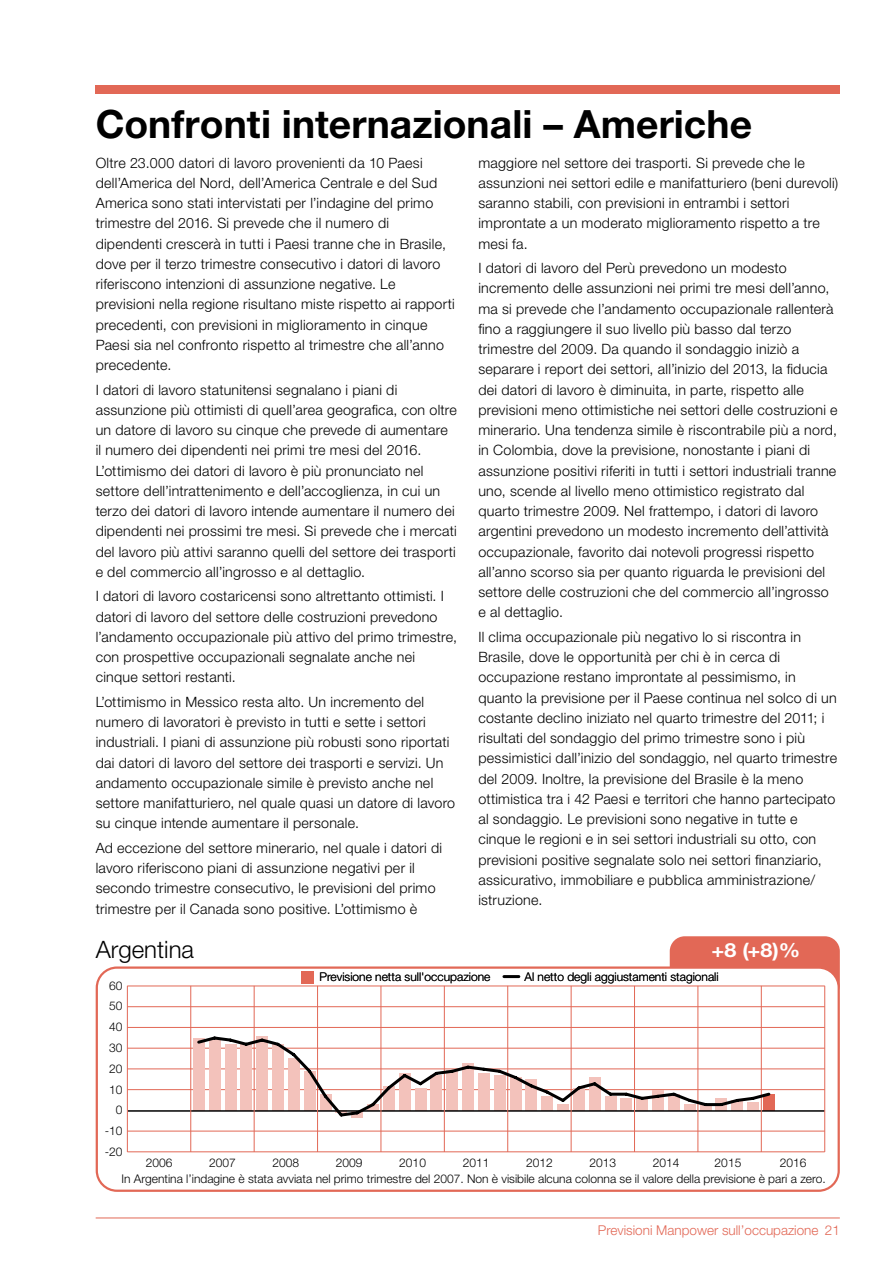
<style>
.page{position:relative;width:893px;height:1263px;background:#fff}
.page>*{position:absolute;margin:0;border:0;box-sizing:border-box;transform-origin:0 0}
.t1{font:700 39px "Helvetica Neue LT Std";color:#000}
.t2{font:300 24px "Helvetica Neue LT Std";color:#000}
.t3{font:700 19.5px "Helvetica Neue LT Std";color:#fff;scale:1.1 1}
.t4{font:300 14.25px/20.2px "Helvetica Neue LT Std";letter-spacing:.02em;color:#000}
.t5{font:300 13.5px "Helvetica Neue LT Std";color:#e26856}
.t6{font:300 12px "Helvetica Neue LT Std";color:#000}
</style>
<div class="page">
<hr style="left:96px;top:1217px;width:744px;height:1px;background:#e26856">
<div style="left:96px;top:85px;width:744px;height:9px;background:#e26856"></div>
<div style="left:670px;top:936px;width:170px;height:64px;background:#e26856;border-radius:15px"></div>
<svg style="left:96px;top:966px;width:744px;height:226px"></svg>
<hr style="left:127px;top:1151px;width:698px;height:1px;background:#e26856">
<hr style="left:127px;top:1131px;width:698px;height:1px;background:#e26856">
<hr style="left:127px;top:1089px;width:698px;height:1px;background:#e26856">
<hr style="left:127px;top:1069px;width:698px;height:1px;background:#e26856">
<hr style="left:127px;top:1048px;width:698px;height:1px;background:#e26856">
<hr style="left:127px;top:1027px;width:698px;height:1px;background:#e26856">
<hr style="left:127px;top:1006px;width:698px;height:1px;background:#e26856">
<hr style="left:127px;top:986px;width:698px;height:1px;background:#e26856">
<hr style="left:504px;top:975px;width:15px;height:3px;background:#000">
<div style="left:301px;top:971px;width:13px;height:12px;background:#e26856"></div>
<div style="left:193px;top:1038px;width:12px;height:73px;background:#f3c2bb"></div>
<div style="left:763px;top:1094px;width:11px;height:17px;background:#e26856"></div>
<hr style="left:128px;top:1110px;width:697px;height:2px;background:#000">
<hr style="left:127px;top:986px;width:1px;height:166px;background:#e26856">
<hr style="left:190px;top:986px;width:1px;height:166px;background:#e26856">
<hr style="left:254px;top:986px;width:1px;height:166px;background:#e26856">
<hr style="left:317px;top:986px;width:1px;height:166px;background:#e26856">
<hr style="left:381px;top:986px;width:1px;height:166px;background:#e26856">
<hr style="left:444px;top:986px;width:1px;height:166px;background:#e26856">
<hr style="left:507px;top:986px;width:1px;height:166px;background:#e26856">
<hr style="left:571px;top:986px;width:1px;height:166px;background:#e26856">
<hr style="left:634px;top:986px;width:1px;height:166px;background:#e26856">
<hr style="left:698px;top:986px;width:1px;height:166px;background:#e26856">
<hr style="left:761px;top:986px;width:1px;height:166px;background:#e26856">
<hr style="left:824px;top:986px;width:1px;height:166px;background:#e26856">
<svg style="left:195px;top:1034px;width:577px;height:85px"></svg>
<h1 class="t1" style="left:96px;top:100px;width:658px">Confronti internazionali – Americhe</h1>
<p class="t4" style="left:478px;top:152px;width:361px">maggiore nel settore dei trasporti. Si prevede che le assunzioni nei settori edile e manifatturiero (beni durevoli) saranno stabili, con previsioni in entrambi i settori improntate a un moderato miglioramento rispetto a tre mesi fa.</p>
<p class="t4" style="left:478px;top:258px;width:361px">I datori di lavoro del Perù prevedono un modesto incremento delle assunzioni nei primi tre mesi dell’anno, ma si prevede che l’andamento occupazionale rallenterà fino a raggiungere il suo livello più basso dal terzo trimestre del 2009. Da quando il sondaggio iniziò a separare i report dei settori, all’inizio del 2013, la fiducia dei datori di lavoro è diminuita, in parte, rispetto alle previsioni meno ottimistiche nei settori delle costruzioni e minerario. Una tendenza simile è riscontrabile più a nord, in Colombia, dove la previsione, nonostante i piani di assunzione positivi riferiti in tutti i settori industriali tranne uno, scende al livello meno ottimistico registrato dal quarto trimestre 2009. Nel frattempo, i datori di lavoro argentini prevedono un modesto incremento dell’attività occupazionale, favorito dai notevoli progressi rispetto all’anno scorso sia per quanto riguarda le previsioni del settore delle costruzioni che del commercio all’ingrosso e al dettaglio.</p>
<p class="t4" style="left:478px;top:626px;width:360px">Il clima occupazionale più negativo lo si riscontra in Brasile, dove le opportunità per chi è in cerca di occupazione restano improntate al pessimismo, in quanto la previsione per il Paese continua nel solco di un costante declino iniziato nel quarto trimestre del 2011; i risultati del sondaggio del primo trimestre sono i più pessimistici dall’inizio del sondaggio, nel quarto trimestre del 2009. Inoltre, la previsione del Brasile è la meno ottimistica tra i 42 Paesi e territori che hanno partecipato al sondaggio. Le previsioni sono negative in tutte e cinque le regioni e in sei settori industriali su otto, con previsioni positive segnalate solo nei settori finanziario, assicurativo, immobiliare e pubblica amministrazione/ istruzione.</p>
<h2 class="t2" style="left:96px;top:935px;width:100px">Argentina</h2>
<h3 class="t3" style="left:711px;top:938px;width:82px">+8 (+8)%</h3>
<p class="t4" style="left:96px;top:152px;width:361px">Oltre 23.000 datori di lavoro provenienti da 10 Paesi dell’America del Nord, dell’America Centrale e del Sud America sono stati intervistati per l’indagine del primo trimestre del 2016. Si prevede che il numero di dipendenti crescerà in tutti i Paesi tranne che in Brasile, dove per il terzo trimestre consecutivo i datori di lavoro riferiscono intenzioni di assunzione negative. Le previsioni nella regione risultano miste rispetto ai rapporti precedenti, con previsioni in miglioramento in cinque Paesi sia nel confronto rispetto al trimestre che all’anno precedente.</p>
<p class="t4" style="left:96px;top:379px;width:363px">I datori di lavoro statunitensi segnalano i piani di assunzione più ottimisti di quell’area geografica, con oltre un datore di lavoro su cinque che prevede di aumentare<br>il numero dei dipendenti nei primi tre mesi del 2016.<br>L’ottimismo dei datori di lavoro è più pronunciato nel settore dell’intrattenimento e dell’accoglienza, in cui un terzo dei datori di lavoro intende aumentare il numero dei dipendenti nei prossimi tre mesi. Si prevede che i mercati del lavoro più attivi saranno quelli del settore dei trasporti e del commercio all’ingrosso e al dettaglio.</p>
<p class="t4" style="left:96px;top:586px;width:363px">I datori di lavoro costaricensi sono altrettanto ottimisti. I datori di lavoro del settore delle costruzioni prevedono l’andamento occupazionale più attivo del primo trimestre, con prospettive occupazionali segnalate anche nei cinque settori restanti.</p>
<p class="t4" style="left:96px;top:691px;width:361px">L’ottimismo in Messico resta alto. Un incremento del numero di lavoratori è previsto in tutti e sette i settori industriali. I piani di assunzione più robusti sono riportati dai datori di lavoro del settore dei trasporti e servizi. Un andamento occupazionale simile è previsto anche nel settore manifatturiero, nel quale quasi un datore di lavoro su cinque intende aumentare il personale.</p>
<p class="t4" style="left:96px;top:837px;width:348px">Ad eccezione del settore minerario, nel quale i datori di lavoro riferiscono piani di assunzione negativi per il secondo trimestre consecutivo, le previsioni del primo trimestre per il Canada sono positive. L’ottimismo è</p>
<p class="t6" style="left:109px;top:978px;width:15px">60</p>
<p class="t6" style="left:109px;top:999px;width:15px">50</p>
<p class="t6" style="left:109px;top:1019px;width:15px">40</p>
<p class="t6" style="left:109px;top:1040px;width:15px">30</p>
<p class="t6" style="left:109px;top:1061px;width:15px">20</p>
<p class="t6" style="left:109px;top:1082px;width:15px">10</p>
<p class="t6" style="left:116px;top:1103px;width:8px">0</p>
<p class="t6" style="left:105px;top:1123px;width:19px">-10</p>
<p class="t6" style="left:105px;top:1144px;width:19px">-20</p>
<p class="t6" style="left:319px;top:969px;width:172px">Previsione netta sull'occupazione</p>
<p class="t6" style="left:524px;top:969px;width:196px">Al netto degli aggiustamenti stagionali</p>
<p class="t6" style="left:146px;top:1155px;width:28px">2006</p>
<p class="t6" style="left:209px;top:1155px;width:28px">2007</p>
<p class="t6" style="left:272px;top:1155px;width:28px">2008</p>
<p class="t6" style="left:336px;top:1155px;width:28px">2009</p>
<p class="t6" style="left:399px;top:1155px;width:28px">2010</p>
<p class="t6" style="left:463px;top:1155px;width:28px">2011</p>
<p class="t6" style="left:526px;top:1155px;width:28px">2012</p>
<p class="t6" style="left:589px;top:1155px;width:28px">2013</p>
<p class="t6" style="left:653px;top:1155px;width:28px">2014</p>
<p class="t6" style="left:715px;top:1155px;width:28px">2015</p>
<p class="t6" style="left:780px;top:1155px;width:28px">2016</p>
<p class="t6" style="left:121px;top:1172px;width:706px">In Argentina l’indagine è stata avviata nel primo trimestre del 2007. Non è visibile alcuna colonna se il valore della previsione è pari a zero.</p>
<p class="t5" style="left:598px;top:1222px;width:243px">Previsioni Manpower sull’occupazione 21</p>
</div>
